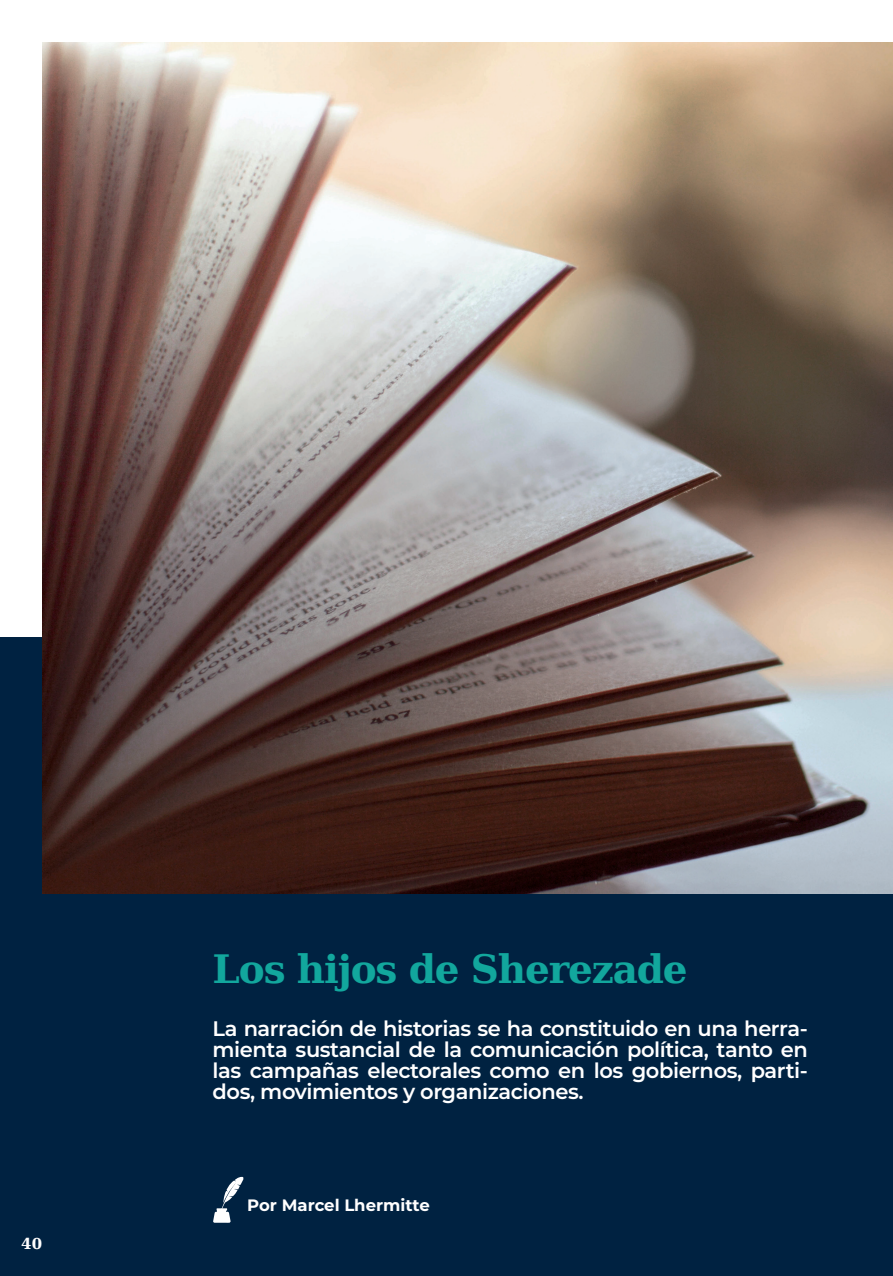
<style>
.page{position:relative;width:893px;height:1276px;background:#fff}
.page>*{position:absolute;margin:0;border:0;box-sizing:border-box;transform-origin:0 0}
.t1{font:700 39px "DejaVu Serif";letter-spacing:-.03em;color:#12a79d}
.t2{font:600 21px/21px "Montserrat";letter-spacing:-.02em;color:#fff;text-align:justify}
.t3{font:700 16.5px "Montserrat";color:#fff}
.t4{font:700 15px "DejaVu Serif";color:#fff}
</style>
<div class="page">
<div style="left:0;top:638px;width:893px;height:638px;background:#002241"></div>
<svg style="left:213px;top:1176px;width:31px;height:46px"></svg>
<img style="left:43px;top:43px;width:850px;height:850px">
<p class="t4" style="left:21px;top:1231px;width:22px">40</p>
<h1 class="t1" style="left:213px;top:938px;width:477px">Los hijos de Sherezade</h1>
<p class="t2" style="left:213px;top:1017px;width:597px">La narración de historias se ha constituido en una herra&shy;mienta sustancial de la comunicación política, tanto en las campañas electorales como en los gobiernos, parti&shy;dos, movimientos y organizaciones.</p>
<p class="t3" style="left:247px;top:1193px;width:184px">Por Marcel Lhermitte</p>
</div>
